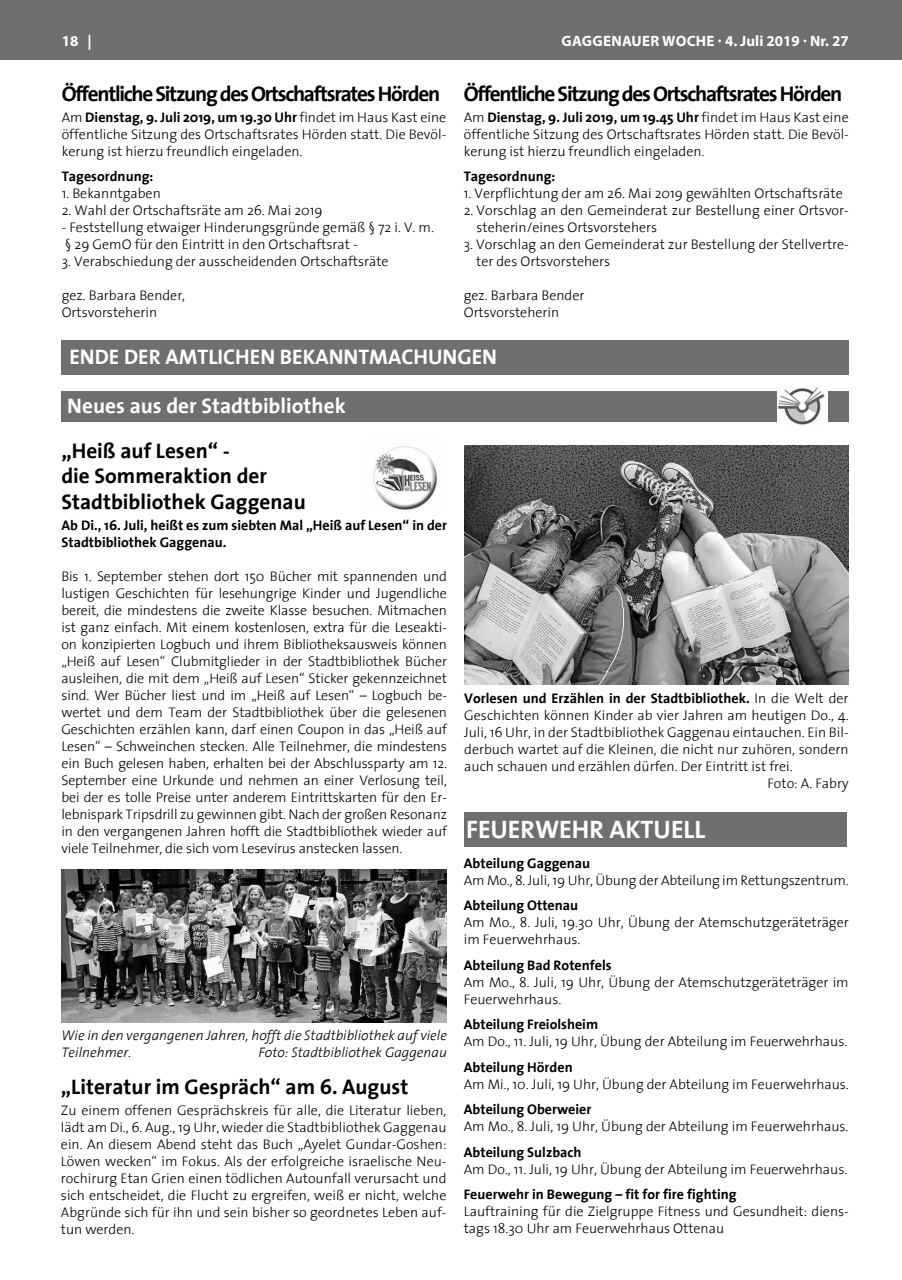
<style>
.page{position:relative;width:902px;height:1280px;background:#fff}
.page>*{position:absolute;margin:0;border:0;box-sizing:border-box;transform-origin:0 0}
.t1{font:700 25.5px "The Sans";color:#fff}
.t2{font:700 21.3px/25.5px "The Sans";color:#000}
.t3{font:700 21.3px "The Sans";letter-spacing:-.06em;color:#000}
.t4{font:700 21.3px "The Sans";color:#fff}
.t5{font:700 15px "Myriad Pro";letter-spacing:.005em;color:#fff}
.t6{font:300 14.1px/17px "The Sans";color:#000}
.t7{font:700 14.1px/17px "The Sans";color:#000}
.t8{font:italic 300 14.1px/17px "The Sans";color:#000}
.s1{font-weight:700}
.s2{font-weight:300}
</style>
<div class="page">
<div style="left:0;top:0;width:901px;height:60px;background:#706f6f"></div>
<div style="left:61px;top:340px;width:787px;height:34px;background:#6f6f6f"></div>
<div style="left:61px;top:391px;width:787px;height:30px;background:#706f6f"></div>
<img style="left:777px;top:387px;width:50px;height:38px">
<img style="left:61px;top:869px;width:386px;height:153px">
<img style="left:373px;top:446px;width:65px;height:64px">
<img style="left:464px;top:445px;width:384px;height:240px">
<div style="left:463px;top:812px;width:383px;height:35px;background:#6f6f6f"></div>
<p class="t5" style="left:62px;top:31px;width:31px">18 |</p>
<p class="t5" style="left:561px;top:31px;width:288px">GAGGENAUER WOCHE · 4. JULI 2019 · NR. 27</p>
<h2 class="t3" style="left:62px;top:76px;width:380px">Öffentliche Sitzung des Ortschaftsrates Hörden</h2>
<p class="t6" style="left:62px;top:108px;width:386px;text-align:justify">Am <span class="s1">Dienstag, 9. Juli 2019, um 19.30 Uhr</span> findet im Haus Kast eine öffentliche Sitzung des Ortschaftsrates Hörden statt. Die Bevöl&shy;kerung ist hierzu freundlich eingeladen.</p>
<p class="t7" style="left:62px;top:168px;width:93px">Tagesordnung:</p>
<p class="t6" style="left:62px;top:185px;width:101px">1. Bekanntgaben</p>
<p class="t6" style="left:62px;top:202px;width:262px">2. Wahl der Ortschaftsräte am 26. Mai 2019</p>
<p class="t6" style="left:62px;top:219px;width:374px">- Feststellung etwaiger Hinderungsgründe gemäß § 72 i. V. m. § 29 GemO für den Eintritt in den Ortschaftsrat -</p>
<p class="t6" style="left:62px;top:253px;width:328px">3. Verabschiedung der ausscheidenden Ortschaftsräte</p>
<p class="t6" style="left:62px;top:287px;width:125px">gez. Barbara Bender,<br>Ortsvorsteherin</p>
<h2 class="t4" style="left:69px;top:339px;width:429px">ENDE DER AMTLICHEN BEKANNTMACHUNGEN</h2>
<h2 class="t4" style="left:67px;top:388px;width:280px">Neues aus der Stadtbibliothek</h2>
<h2 class="t2" style="left:61px;top:437px;width:246px">„Heiß auf Lesen“ -<br>die Sommeraktion der<br>Stadtbibliothek Gaggenau</h2>
<p class="t7" style="left:61px;top:516px;width:387px">Ab Di., 16. Juli, heißt es zum siebten Mal „Heiß auf Lesen“ in der<br>Stadtbibliothek Gaggenau.</p>
<p class="t6" style="left:61px;top:567px;width:387px;text-align:justify">Bis 1. September stehen dort 150 Bücher mit spannenden und lustigen Geschichten für lesehungrige Kinder und Jugendliche bereit, die mindestens die zweite Klasse besuchen. Mitmachen ist ganz einfach. Mit einem kostenlosen, extra für die Leseakti&shy;on konzipierten Logbuch und ihrem Bibliotheksausweis können „Heiß auf Lesen“ Clubmitglieder in der Stadtbibliothek Bücher ausleihen, die mit dem „Heiß auf Lesen“ Sticker gekennzeichnet sind. Wer Bücher liest und im „Heiß auf Lesen“ – Logbuch be&shy;wertet und dem Team der Stadtbibliothek über die gelesenen Geschichten erzählen kann, darf einen Coupon in das „Heiß auf Lesen“ – Schweinchen stecken. Alle Teilnehmer, die mindestens ein Buch gelesen haben, erhalten bei der Abschlussparty am 12.<br>September eine Urkunde und nehmen an einer Verlosung teil, bei der es tolle Preise unter anderem Eintrittskarten für den Er&shy;lebnispark Tripsdrill zu gewinnen gibt. Nach der großen Resonanz in den vergangenen Jahren hofft die Stadtbibliothek wieder auf viele Teilnehmer, die sich vom Lesevirus anstecken lassen.</p>
<h2 class="t3" style="left:463px;top:76px;width:380px">Öffentliche Sitzung des Ortschaftsrates Hörden</h2>
<p class="t6" style="left:463px;top:108px;width:386px;text-align:justify">Am <span class="s1">Dienstag, 9. Juli 2019, um 19.45 Uhr</span> findet im Haus Kast eine öffentliche Sitzung des Ortschaftsrates Hörden statt. Die Bevöl&shy;kerung ist hierzu freundlich eingeladen.</p>
<p class="t7" style="left:463px;top:168px;width:93px">Tagesordnung:</p>
<p class="t6" style="left:463px;top:185px;width:380px">1. Verpflichtung der am 26. Mai 2019 gewählten Ortschaftsräte</p>
<p class="t6" style="left:476px;top:202px;width:374px;text-indent:-13px">2. Vorschlag an den Gemeinderat zur Bestellung einer Ortsvor&shy;steherin/eines Ortsvorstehers</p>
<p class="t6" style="left:476px;top:236px;width:374px;text-indent:-12px">3. Vorschlag an den Gemeinderat zur Bestellung der Stellvertre&shy;ter des Ortsvorstehers</p>
<p class="t6" style="left:463px;top:287px;width:122px">gez. Barbara Bender<br>Ortsvorsteherin</p>
<p class="t7" style="left:464px;top:689px;width:386px">Vorlesen und Erzählen in der Stadtbibliothek. <span class="s2">In die Welt der</span></p>
<p class="t6" style="left:464px;top:706px;width:386px">Geschichten können Kinder ab vier Jahren am heutigen Do., 4.</p>
<p class="t6" style="left:464px;top:723px;width:386px">Juli, 16 Uhr, in der Stadtbibliothek Gaggenau eintauchen. Ein Bil-</p>
<p class="t6" style="left:464px;top:740px;width:386px">derbuch wartet auf die Kleinen, die nicht nur zuhören, sondern</p>
<p class="t6" style="left:464px;top:757px;width:330px">auch schauen und erzählen dürfen. Der Eintritt ist frei.</p>
<p class="t6" style="left:767px;top:774px;width:83px">Foto: A. Fabry</p>
<h1 class="t1" style="left:466px;top:808px;width:241px">FEUERWEHR AKTUELL</h1>
<p class="t7" style="left:463px;top:854px;width:128px">Abteilung Gaggenau</p>
<p class="t6" style="left:463px;top:871px;width:386px">Am Mo., 8. Juli, 19 Uhr, Übung der Abteilung im Rettungszentrum.</p>
<p class="t7" style="left:463px;top:896px;width:116px">Abteilung Ottenau</p>
<p class="t6" style="left:463px;top:913px;width:386px">Am Mo., 8. Juli, 19.30 Uhr, Übung der Atemschutzgeräteträger im Feuerwehrhaus.</p>
<p class="t7" style="left:463px;top:956px;width:149px">Abteilung Bad Rotenfels</p>
<p class="t6" style="left:463px;top:973px;width:386px">Am Mo., 8. Juli, 19 Uhr, Übung der Atemschutzgeräteträger im<br>Feuerwehrhaus.</p>
<p class="t7" style="left:463px;top:1015px;width:136px">Abteilung Freiolsheim</p>
<p class="t6" style="left:463px;top:1032px;width:385px">Am Do., 11. Juli, 19 Uhr, Übung der Abteilung im Feuerwehrhaus.</p>
<p class="t7" style="left:463px;top:1058px;width:110px">Abteilung Hörden</p>
<p class="t6" style="left:463px;top:1075px;width:386px">Am Mi., 10. Juli, 19 Uhr, Übung der Abteilung im Feuerwehrhaus.</p>
<p class="t7" style="left:463px;top:1100px;width:129px">Abteilung Oberweier</p>
<p class="t6" style="left:463px;top:1117px;width:386px">Am Mo., 8. Juli, 19 Uhr, Übung der Abteilung im Feuerwehrhaus.</p>
<p class="t7" style="left:463px;top:1143px;width:119px">Abteilung Sulzbach</p>
<p class="t6" style="left:463px;top:1160px;width:385px">Am Do., 11. Juli, 19 Uhr, Übung der Abteilung im Feuerwehrhaus.</p>
<p class="t7" style="left:463px;top:1185px;width:274px">Feuerwehr in Bewegung – fit for fire fighting</p>
<p class="t6" style="left:463px;top:1202px;width:386px">Lauftraining für die Zielgruppe Fitness und Gesundheit: diens&shy;tags 18.30 Uhr am Feuerwehrhaus Ottenau</p>
<p class="t8" style="left:61px;top:1026px;width:387px">Wie in den vergangenen Jahren, hofft die Stadtbibliothek auf viele<br>Teilnehmer.</p>
<p class="t8" style="left:258px;top:1043px;width:190px">Foto: Stadtbibliothek Gaggenau</p>
<h2 class="t2" style="left:61px;top:1073px;width:349px">„Literatur im Gespräch“ am 6. August</h2>
<p class="t6" style="left:61px;top:1101px;width:387px;text-align:justify">Zu einem offenen Gesprächskreis für alle, die Literatur lieben, lädt am Di., 6. Aug., 19 Uhr, wieder die Stadtbibliothek Gaggenau ein. An diesem Abend steht das Buch „Ayelet Gundar-Goshen:<br>Löwen wecken“ im Fokus. Als der erfolgreiche israelische Neu&shy;rochirurg Etan Grien einen tödlichen Autounfall verursacht und sich entscheidet, die Flucht zu ergreifen, weiß er nicht, welche Abgründe sich für ihn und sein bisher so geordnetes Leben auf&shy;tun werden.</p>
</div>
